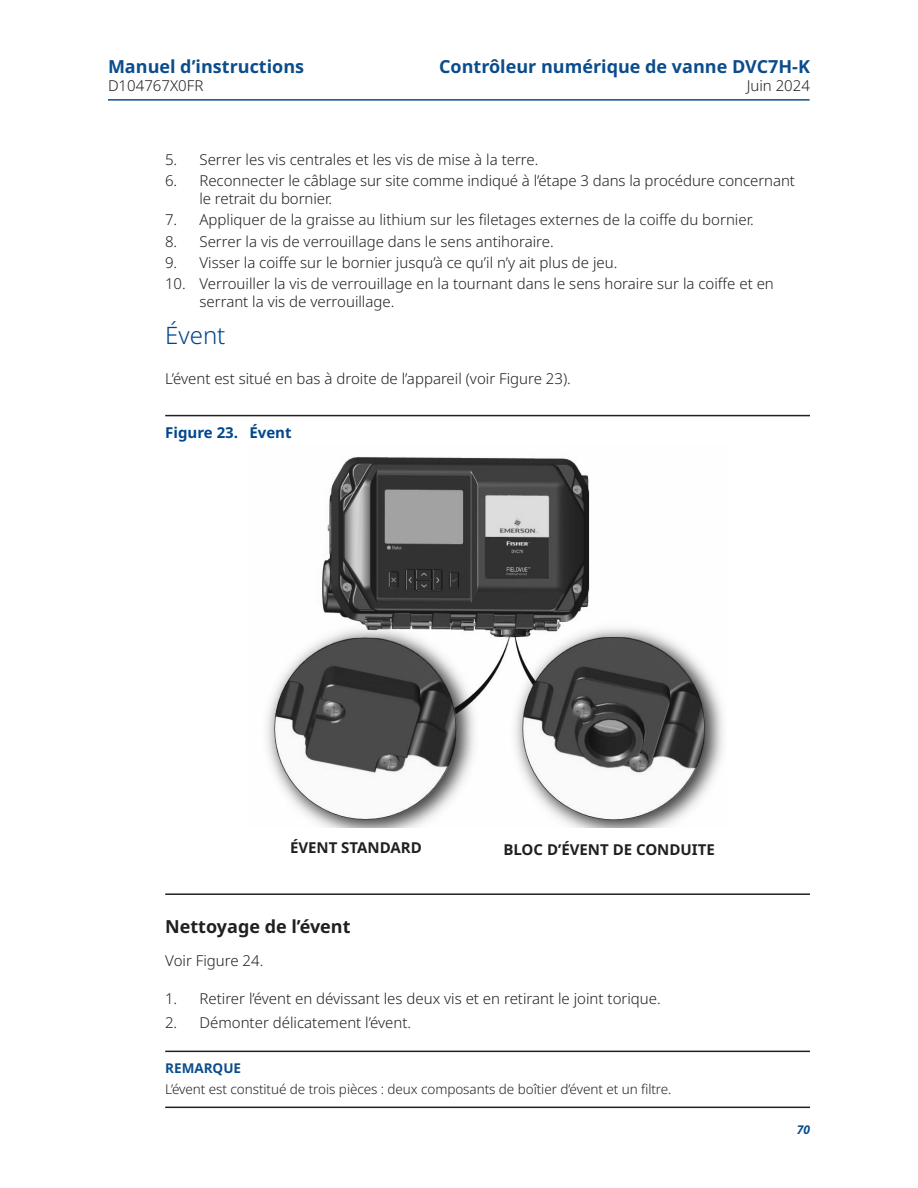
<style>
.page{position:relative;width:918px;height:1188px;background:#fff}
.page>*{position:absolute;margin:0;border:0;box-sizing:border-box;transform-origin:0 0}
._02_Chapter_Heading_1_1_1_copy{font:300 24px "Noto Sans";color:#01478d}
.t1{font:700 18px "Noto Sans";color:#0b4c8c}
._02_Chapter_Heading_1_1_1_1{font:700 18px "Noto Sans";color:#231f20}
._01_Body_Text{font:300 15px/18px "Noto Sans";color:#231f20}
._03_Figure_call_outs{font:700 15px "Noto Sans";color:#231f20}
.t2{font:700 15px "Noto Sans";color:#01478d}
._06_Important___Tip_Text{font:300 13.5px "Noto Sans";letter-spacing:-.005em;color:#231f20}
._06_Important___Tip{font:700 13.5px "Noto Sans";color:#0b4c8c}
.t3{font:italic 700 12px "Noto Sans";color:#0b4c8c}
</style>
<div class="page">
<hr style="left:108px;top:99px;width:702px;height:2px;background:#0b4c8c">
<hr style="left:165px;top:415px;width:645px;height:1px;background:#231f20">
<hr style="left:165px;top:893px;width:645px;height:2px;background:#231f20">
<hr style="left:165px;top:1051px;width:645px;height:1px;background:#231f20">
<hr style="left:165px;top:1107px;width:645px;height:1px;background:#231f20">
<img style="left:266px;top:457px;width:457px;height:370px">
<p class="t1" style="left:108px;top:57px;width:198px">Manuel d’instructions</p>
<p class="t1" style="left:439px;top:57px;width:372px">Contrôleur numérique de vanne DVC7H-K</p>
<p class="_01_Body_Text" style="left:108px;top:77px;width:97px">D104767X0FR</p>
<p class="_01_Body_Text" style="left:747px;top:77px;width:65px">Juin 2024</p>
<p class="_01_Body_Text" style="left:165px;top:151px;width:375px">5. Serrer les vis centrales et les vis de mise à la terre.</p>
<p class="_01_Body_Text" style="left:200px;top:172px;width:597px;text-indent:-34px">6. Reconnecter le câblage sur site comme indiqué à l’étape 3 dans la procédure concernant le retrait du bornier.</p>
<p class="_01_Body_Text" style="left:165px;top:211px;width:590px">7. Appliquer de la graisse au lithium sur les filetages externes de la coiffe du bornier.</p>
<p class="_01_Body_Text" style="left:165px;top:232px;width:390px">8. Serrer la vis de verrouillage dans le sens antihoraire.</p>
<p class="_01_Body_Text" style="left:165px;top:254px;width:454px">9. Visser la coiffe sur le bornier jusqu’à ce qu’il n’y ait plus de jeu.</p>
<p class="_01_Body_Text" style="left:200px;top:275px;width:576px;text-indent:-34px">10. Verrouiller la vis de verrouillage en la tournant dans le sens horaire sur la coiffe et en serrant la vis de verrouillage.</p>
<p class="_02_Chapter_Heading_1_1_1_copy" style="left:165px;top:321px;width:62px">Évent</p>
<p class="_01_Body_Text" style="left:165px;top:370px;width:407px">L’évent est situé en bas à droite de l’appareil (voir Figure 23).</p>
<p class="t2" style="left:165px;top:424px;width:128px">Figure 23. Évent</p>
<p class="_03_Figure_call_outs" style="left:290px;top:839px;width:133px">ÉVENT STANDARD</p>
<p class="_03_Figure_call_outs" style="left:503px;top:841px;width:213px">BLOC D’ÉVENT DE CONDUITE</p>
<p class="_02_Chapter_Heading_1_1_1_1" style="left:165px;top:916px;width:187px">Nettoyage de l’évent</p>
<p class="_01_Body_Text" style="left:165px;top:952px;width:100px">Voir Figure 24.</p>
<p class="_01_Body_Text" style="left:165px;top:990px;width:497px">1. Retirer l’évent en dévissant les deux vis et en retirant le joint torique.</p>
<p class="_01_Body_Text" style="left:165px;top:1014px;width:248px">2. Démonter délicatement l’évent.</p>
<p class="_06_Important___Tip" style="left:165px;top:1061px;width:77px">REMARQUE</p>
<p class="_06_Important___Tip_Text" style="left:165px;top:1081px;width:508px">L’évent est constitué de trois pièces : deux composants de boîtier d’évent et un filtre.</p>
<p class="t3" style="left:797px;top:1121px;width:15px">70</p>
</div>
